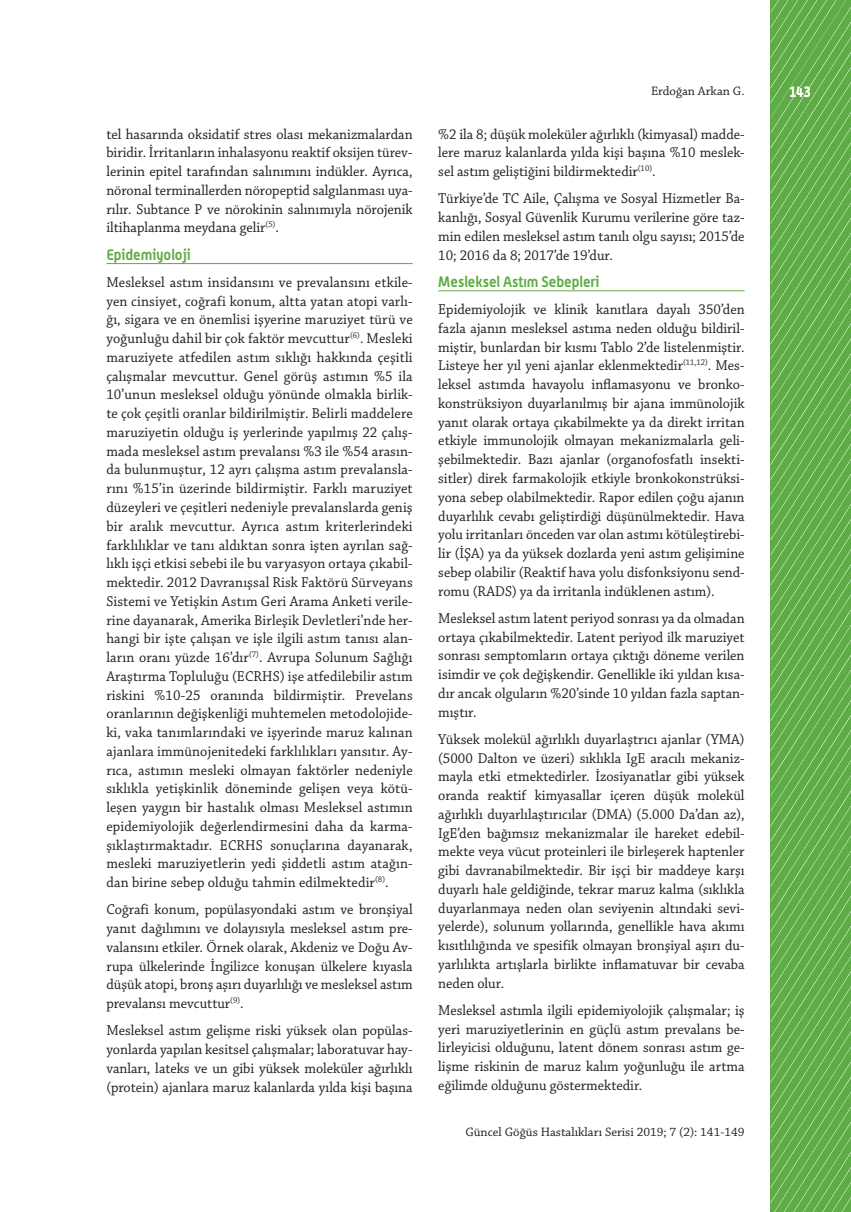
<style>
.page{position:relative;width:851px;height:1212px;background:#fff}
.page>*{position:absolute;margin:0;border:0;box-sizing:border-box;transform-origin:0 0}
.t1{font:15px/18.8px "Chaparral Pro";color:#231f20;text-align:justify;scale:.95 1}
.t2{font:700 15px "Alwyn OT";color:#5eac45;scale:.95 1}
.t3{font:700 15px "Alwyn OT";color:#fff;scale:.85 1}
.t4{font:12.9px "Chaparral Pro";color:#231f20}
</style>
<div class="page">
<svg style="left:770px;top:0;width:80px;height:1212px;background:#66b04f"></svg>
<hr style="left:106px;top:263px;width:306px;height:1px;background:#5eac45">
<hr style="left:438px;top:290px;width:306px;height:1px;background:#5eac45">
<p class="t1" style="left:106px;top:125px;width:324px">tel hasarında oksidatif stres olası mekanizmalardan biridir. İrritanların inhalasyonu reaktif oksijen türev&shy;lerinin epitel tarafından salınımını indükler. Ayrıca, nöronal terminallerden nöropeptid salgılanması uya&shy;rılır. Subtance P ve nörokinin salınımıyla nörojenik iltihaplanma meydana gelir<sup>(5)</sup>.</p>
<p class="t2" style="left:106px;top:245px;width:90px">Epidemiyoloji</p>
<p class="t1" style="left:106px;top:273px;width:324px">Mesleksel astım insidansını ve prevalansını etkile&shy;yen cinsiyet, coğrafi konum, altta yatan atopi varlı&shy;ğı, sigara ve en önemlisi işyerine maruziyet türü ve yoğunluğu dahil bir çok faktör mevcuttur<sup>(6)</sup>. Mesleki maruziyete atfedilen astım sıklığı hakkında çeşitli çalışmalar mevcuttur. Genel görüş astımın %5 ila 10’unun mesleksel olduğu yönünde olmakla birlik&shy;te çok çeşitli oranlar bildirilmiştir. Belirli maddelere maruziyetin olduğu iş yerlerinde yapılmış 22 çalış&shy;mada mesleksel astım prevalansı %3 ile %54 arasın&shy;da bulunmuştur, 12 ayrı çalışma astım prevalansla&shy;rını %15’in üzerinde bildirmiştir. Farklı maruziyet düzeyleri ve çeşitleri nedeniyle prevalanslarda geniş bir aralık mevcuttur. Ayrıca astım kriterlerindeki farklılıklar ve tanı aldıktan sonra işten ayrılan sağ&shy;lıklı işçi etkisi sebebi ile bu varyasyon ortaya çıkabil&shy;mektedir. 2012 Davranışsal Risk Faktörü Sürveyans Sistemi ve Yetişkin Astım Geri Arama Anketi verile&shy;rine dayanarak, Amerika Birleşik Devletleri’nde her&shy;hangi bir işte çalışan ve işle ilgili astım tanısı alan&shy;ların oranı yüzde 16’dır<sup>(7)</sup>. Avrupa Solunum Sağlığı Araştırma Topluluğu (ECRHS) işe atfedilebilir astım riskini %10-25 oranında bildirmiştir. Prevelans oranlarının değişkenliği muhtemelen metodolojide&shy;ki, vaka tanımlarındaki ve işyerinde maruz kalınan ajanlara immünojenitedeki farklılıkları yansıtır. Ay&shy;rıca, astımın mesleki olmayan faktörler nedeniyle sıklıkla yetişkinlik döneminde gelişen veya kötü&shy;leşen yaygın bir hastalık olması Mesleksel astımın epidemiyolojik değerlendirmesini daha da karma&shy;şıklaştırmaktadır. ECRHS sonuçlarına dayanarak, mesleki maruziyetlerin yedi şiddetli astım atağın&shy;dan birine sebep olduğu tahmin edilmektedir<sup>(8)</sup>.</p>
<p class="t1" style="left:106px;top:901px;width:324px">Coğrafi konum, popülasyondaki astım ve bronşiyal yanıt dağılımını ve dolayısıyla mesleksel astım pre&shy;valansını etkiler. Örnek olarak, Akdeniz ve Doğu Av&shy;rupa ülkelerinde İngilizce konuşan ülkelere kıyasla düşük atopi, bronş aşırı duyarlılığı ve mesleksel astım prevalansı mevcuttur<sup>(9)</sup>.</p>
<p class="t1" style="left:106px;top:1022px;width:324px">Mesleksel astım gelişme riski yüksek olan popülas&shy;yonlarda yapılan kesitsel çalışmalar; laboratuvar hay&shy;vanları, lateks ve un gibi yüksek moleküler ağırlıklı (protein) ajanlara maruz kalanlarda yılda kişi başına</p>
<p class="t4" style="left:651px;top:83px;width:95px">Erdoğan Arkan G.</p>
<p class="t3" style="left:788px;top:82px;width:28px">143</p>
<p class="t1" style="left:438px;top:125px;width:324px">%2 ila 8; düşük moleküler ağırlıklı (kimyasal) madde&shy;lere maruz kalanlarda yılda kişi başına %10 meslek&shy;sel astım geliştiğini bildirmektedir<sup>(10)</sup>.</p>
<p class="t1" style="left:438px;top:190px;width:324px">Türkiye’de TC Aile, Çalışma ve Sosyal Hizmetler Ba&shy;kanlığı, Sosyal Güvenlik Kurumu verilerine göre taz&shy;min edilen mesleksel astım tanılı olgu sayısı; 2015’de 10; 2016 da 8; 2017’de 19’dur.</p>
<p class="t2" style="left:438px;top:272px;width:171px">Mesleksel Astım Sebepleri</p>
<p class="t1" style="left:438px;top:301px;width:324px">Epidemiyolojik ve klinik kanıtlara dayalı 350’den fazla ajanın mesleksel astıma neden olduğu bildiril&shy;miştir, bunlardan bir kısmı Tablo 2’de listelenmiştir.<br>Listeye her yıl yeni ajanlar eklenmektedir<sup>(11,12)</sup>. Mes&shy;leksel astımda havayolu inflamasyonu ve bronko&shy;konstrüksiyon duyarlanılmış bir ajana immünolojik yanıt olarak ortaya çıkabilmekte ya da direkt irritan etkiyle immunolojik olmayan mekanizmalarla geli&shy;şebilmektedir. Bazı ajanlar (organofosfatlı insekti&shy;sitler) direk farmakolojik etkiyle bronkokonstrüksi&shy;yona sebep olabilmektedir. Rapor edilen çoğu ajanın duyarlılık cevabı geliştirdiği düşünülmektedir. Hava yolu irritanları önceden var olan astımı kötüleştirebi&shy;lir (İŞA) ya da yüksek dozlarda yeni astım gelişimine sebep olabilir (Reaktif hava yolu disfonksiyonu send&shy;romu (RADS) ya da irritanla indüklenen astım).</p>
<p class="t1" style="left:438px;top:609px;width:324px">Mesleksel astım latent periyod sonrası ya da olmadan ortaya çıkabilmektedir. Latent periyod ilk maruziyet sonrası semptomların ortaya çıktığı döneme verilen isimdir ve çok değişkendir. Genellikle iki yıldan kısa&shy;dır ancak olguların %20’sinde 10 yıldan fazla saptan&shy;mıştır.</p>
<p class="t1" style="left:438px;top:730px;width:324px">Yüksek molekül ağırlıklı duyarlaştrıcı ajanlar (YMA) (5000 Dalton ve üzeri) sıklıkla IgE aracılı mekaniz&shy;mayla etki etmektedirler. İzosiyanatlar gibi yüksek oranda reaktif kimyasallar içeren düşük molekül ağırlıklı duyarlılaştırıcılar (DMA) (5.000 Da’dan az), IgE’den bağımsız mekanizmalar ile hareket edebil&shy;mekte veya vücut proteinleri ile birleşerek haptenler gibi davranabilmektedir. Bir işçi bir maddeye karşı duyarlı hale geldiğinde, tekrar maruz kalma (sıklıkla duyarlanmaya neden olan seviyenin altındaki sevi&shy;yelerde), solunum yollarında, genellikle hava akımı kısıtlılığında ve spesifik olmayan bronşiyal aşırı du&shy;yarlılıkta artışlarla birlikte inflamatuvar bir cevaba neden olur.</p>
<p class="t1" style="left:438px;top:1001px;width:324px">Mesleksel astımla ilgili epidemiyolojik çalışmalar; iş yeri maruziyetlerinin en güçlü astım prevalans be&shy;lirleyicisi olduğunu, latent dönem sonrası astım ge&shy;lişme riskinin de maruz kalım yoğunluğu ile artma eğilimde olduğunu göstermektedir.</p>
<p class="t4" style="left:465px;top:1125px;width:281px">Güncel Göğüs Hastalıkları Serisi 2019; 7 (2): 141-149</p>
</div>
